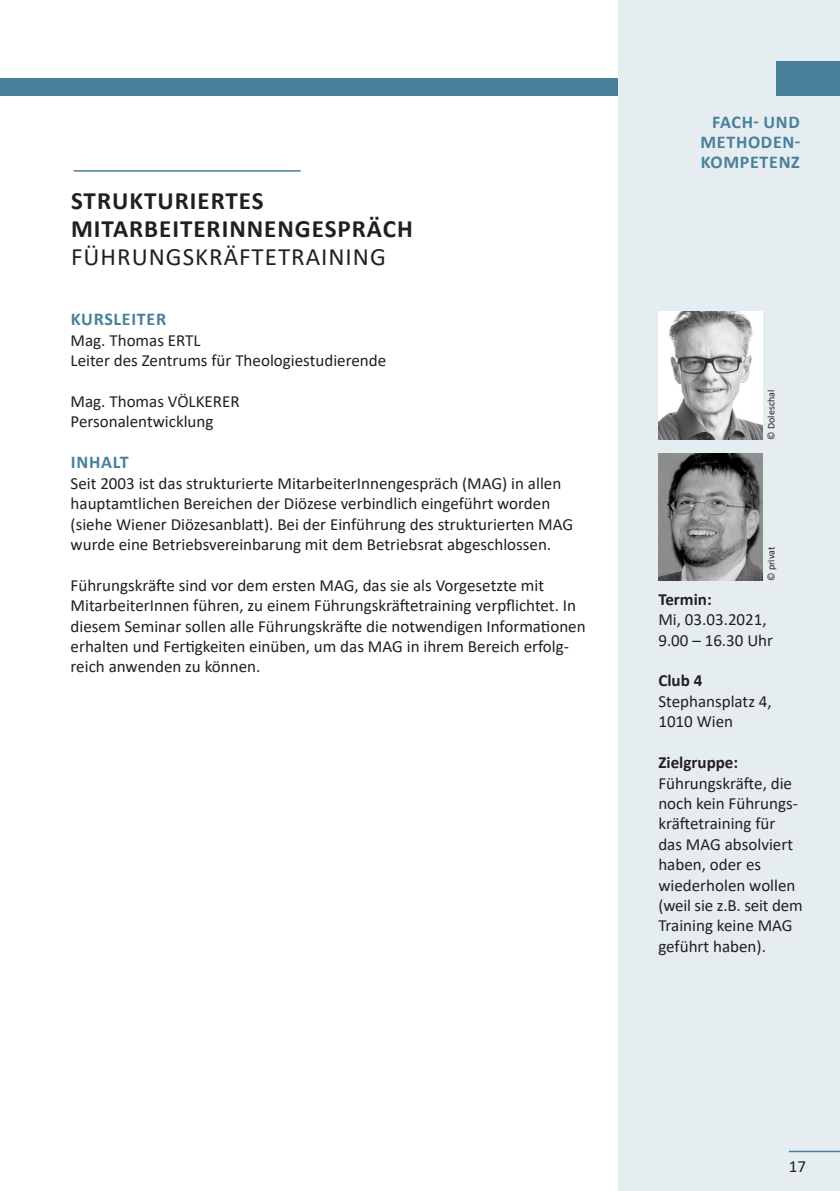
<style>
.page{position:relative;width:840px;height:1191px;background:#fff}
.page>*{position:absolute;margin:0;border:0;box-sizing:border-box;transform-origin:0 0}
.t1{font:700 25px/27.6px "Calibri";letter-spacing:.04em;color:#231f20}
.t2{font:25px "Calibri";letter-spacing:.04em;color:#231f20}
.t3{font:700 18px/20px "Calibri";letter-spacing:.04em;color:#48809b;text-align:justify}
.t4{font:17px/20.4px "Calibri";color:#231f20}
.t5{font:700 17px "Calibri";color:#231f20}
.t6{font:10px "Calibri";color:#231f20}
</style>
<div class="page">
<div style="left:0;top:78px;width:624px;height:17px;background:#48809b"></div>
<div style="left:618px;top:0;width:221px;height:1191px;background:#e6edf1"></div>
<hr style="left:788px;top:1150px;width:51px;height:2px;background:#48809b">
<hr style="left:74px;top:170px;width:226px;height:2px;background:#48809b">
<img style="left:658px;top:453px;width:104px;height:128px">
<div style="left:776px;top:61px;width:63px;height:34px;background:#48809b"></div>
<img style="left:658px;top:312px;width:104px;height:127px">
<h1 class="t1" style="left:71px;top:187px;width:343px">STRUKTURIERTES<br>MITARBEITERINNENGESPRÄCH</h1>
<h1 class="t2" style="left:71px;top:239px;width:316px">FÜHRUNGSKRÄFTETRAINING</h1>
<p class="t3" style="left:71px;top:309px;width:97px">KURSLEITER</p>
<p class="t4" style="left:71px;top:329px;width:317px">Mag. Thomas ERTL<br>Leiter des Zentrums für Theologiestudierende</p>
<p class="t4" style="left:71px;top:391px;width:170px">Mag. Thomas VÖLKERER<br>Personalentwicklung</p>
<p class="t3" style="left:71px;top:452px;width:59px">INHALT</p>
<p class="t4" style="left:71px;top:472px;width:503px">Seit 2003 ist das strukturierte MitarbeiterInnengespräch (MAG) in allen hauptamtlichen Bereichen der Diözese verbindlich eingeführt worden (siehe Wiener Diözesanblatt). Bei der Einführung des strukturierten MAG wurde eine Betriebsvereinbarung mit dem Betriebsrat abgeschlossen.</p>
<p class="t4" style="left:71px;top:574px;width:516px">Führungskräfte sind vor dem ersten MAG, das sie als Vorgesetzte mit MitarbeiterInnen führen, zu einem Führungskräftetraining verpflichtet. In diesem Seminar sollen alle Führungskräfte die notwendigen Informationen erhalten und Fertigkeiten einüben, um das MAG in ihrem Bereich erfolg&shy;reich anwenden zu können.</p>
<p class="t3" style="left:700px;top:111px;width:101px;text-indent:12px">FACH- UND METHODEN-KOMPETENZ</p>
<p class="t6" style="left:763px;top:439px;width:51px;rotate:-90deg">© Doleschal</p>
<p class="t6" style="left:763px;top:581px;width:36px;rotate:-90deg">© privat</p>
<p class="t5" style="left:658px;top:587px;width:55px">Termin:</p>
<p class="t4" style="left:658px;top:609px;width:116px">Mi, 03.03.2021,<br>9.00 – 16.30 Uhr</p>
<p class="t5" style="left:658px;top:669px;width:45px">Club 4</p>
<p class="t4" style="left:658px;top:690px;width:115px">Stephansplatz 4,<br>1010 Wien</p>
<p class="t5" style="left:658px;top:750px;width:81px">Zielgruppe:</p>
<p class="t4" style="left:658px;top:772px;width:146px">Führungskräfte, die noch kein Führungs&shy;kräftetraining für das MAG absolviert haben, oder es wiederholen wollen (weil sie z.B. seit dem<br>Training keine MAG geführt haben).</p>
<p class="t4" style="left:788px;top:1155px;width:19px">17</p>
</div>
